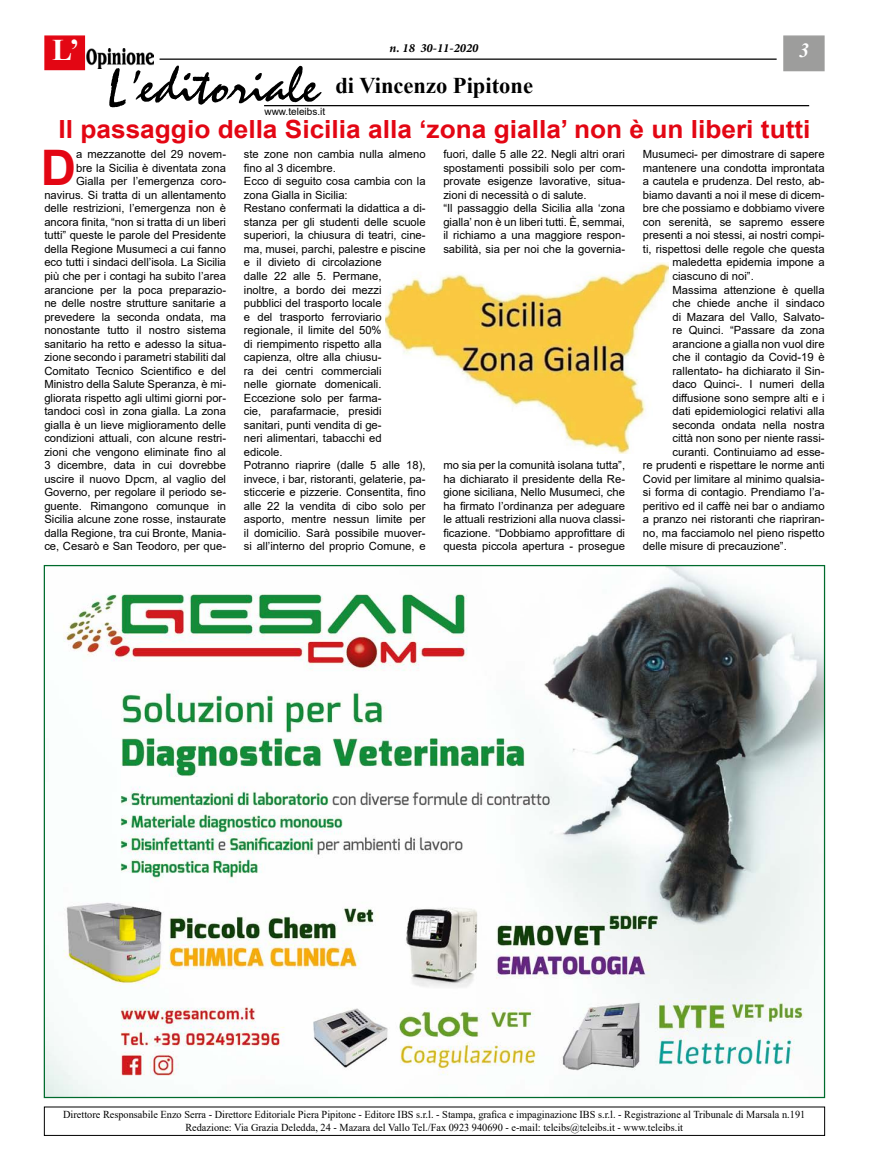
<style>
.page{position:relative;width:869px;height:1170px;background:#fff}
.page>*{position:absolute;margin:0;border:0;box-sizing:border-box;transform-origin:0 0}
.t1{font:52.5px "Staccato 222 BT";color:#000}
.t2{font:700 49px "Arial";color:#e30613}
.t3{font:700 30px "Times New Roman";color:#fff}
.t4{font:700 25px "Arial";color:#e30613;scale:1.05 1}
.t5{font:700 22.5px "Times New Roman";color:#000}
.t6{font:italic 700 20px "Times New Roman";color:#fff}
.t7{font:italic 700 12.5px "Minion Pro";color:#000}
.t8{font:11.25px/13.5px "Arial";color:#000}
.t9{font:10.62px/12.8px "Times New Roman";color:#000;text-align:center}
.t10{font:10px "Arial";color:#000}
</style>
<div class="page">
<hr style="left:159px;top:58px;width:617px;height:2px;background:#000">
<img style="left:87px;top:49px;width:66px;height:19px">
<div style="left:44px;top:35px;width:41px;height:35px;background:#e30613;border:1px solid #e30613"></div>
<div style="left:782px;top:35px;width:42px;height:36px;background:#9d9d9c;border:1px solid #9d9d9c"></div>
<hr style="left:264px;top:105px;width:544px;height:1px;background:#000">
<img style="left:46px;top:567px;width:776px;height:528px">
<img style="left:385px;top:262px;width:283px;height:191px">
<h3 class="t3" style="left:52px;top:29px;width:29px">L’</h3>
<p class="t7" style="left:389px;top:39px;width:90px">n. 18 30-11-2020</p>
<h3 class="t6" style="left:798px;top:36px;width:11px">3</h3>
<h1 class="t1" style="left:106px;top:56px;width:214px">L’editoriale</h1>
<p class="t10" style="left:264px;top:104px;width:62px">www.teleibs.it</p>
<h3 class="t5" style="left:335px;top:69px;width:199px">di Vincenzo Pipitone</h3>
<h3 class="t4" style="left:58px;top:112px;width:717px">Il passaggio della Sicilia alla ‘zona gialla’ non è un liberi tutti</h3>
<p class="t8" style="left:44px;top:148px;width:183px;text-align:right">a mezzanotte del 29 novem-<br>bre la Sicilia è diventata zona<br>Gialla per l’emergenza coro&shy;navirus. Si tratta di un allentamento delle restrizioni, l’emergenza non è ancora finita, “non si tratta di un liberi tutti” queste le parole del Presidente della Regione Musumeci a cui fanno eco tutti i sindaci dell’isola. La Sicilia più che per i contagi ha subito l’area arancione per la poca preparazio&shy;ne delle nostre strutture sanitarie a prevedere la seconda ondata, ma nonostante tutto il nostro sistema sanitario ha retto e adesso la situa&shy;zione secondo i parametri stabiliti dal Comitato Tecnico Scientifico e del Ministro della Salute Speranza, è mi&shy;gliorata rispetto agli ultimi giorni por&shy;tandoci così in zona gialla. La zona gialla è un lieve miglioramento delle condizioni attuali, con alcune restri&shy;zioni che vengono eliminate fino al 3 dicembre, data in cui dovrebbe uscire il nuovo Dpcm, al vaglio del Governo, per regolare il periodo se&shy;guente. Rimangono comunque in Sicilia alcune zone rosse, instaurate dalla Regione, tra cui Bronte, Mania&shy;ce, Cesarò e San Teodoro, per que-</p>
<p class="t8" style="left:244px;top:148px;width:183px">ste zone non cambia nulla almeno fino al 3 dicembre.<br>Ecco di seguito cosa cambia con la zona Gialla in Sicilia:<br>Restano confermati la didattica a di&shy;stanza per gli studenti delle scuole superiori, la chiusura di teatri, cine&shy;ma, musei, parchi, palestre e piscine e il divieto di circolazione<br>dalle 22 alle 5. Permane,<br>inoltre, a bordo dei mezzi<br>pubblici del trasporto locale<br>e del trasporto ferroviario regionale, il limite del 50%<br>di riempimento rispetto alla capienza, oltre alla chiusu-<br>ra dei centri commerciali<br>nelle giornate domenicali.<br>Eccezione solo per farma-<br>cie, parafarmacie, presidi<br>sanitari, punti vendita di ge-<br>neri alimentari, tabacchi ed<br>edicole.<br>Potranno riaprire (dalle 5 alle 18), invece, i bar, ristoranti, gelaterie, pa&shy;sticcerie e pizzerie. Consentita, fino alle 22 la vendita di cibo solo per asporto, mentre nessun limite per il domicilio. Sarà possibile muover&shy;si all’interno del proprio Comune, e</p>
<p class="t8" style="left:443px;top:148px;width:183px">fuori, dalle 5 alle 22. Negli altri orari spostamenti possibili solo per com&shy;provate esigenze lavorative, situa&shy;zioni di necessità o di salute.<br>“Il passaggio della Sicilia alla ‘zona gialla’ non è un liberi tutti. È, semmai, il richiamo a una maggiore respon&shy;sabilità, sia per noi che la governia-</p>
<h2 class="t2" style="left:41px;top:134px;width:37px">D</h2>
<p class="t8" style="left:443px;top:458px;width:183px;text-align:justify">mo sia per la comunità isolana tutta”, ha dichiarato il presidente della Re&shy;gione siciliana, Nello Musumeci, che ha firmato l’ordinanza per adeguare le attuali restrizioni alla nuova classi&shy;ficazione. “Dobbiamo approfittare di questa piccola apertura - prosegue</p>
<p class="t8" style="left:642px;top:148px;width:183px">Musumeci- per dimostrare di sapere</p>
<p class="t8" style="left:642px;top:161px;width:183px">mantenere una condotta improntata</p>
<p class="t8" style="left:642px;top:175px;width:183px">a cautela e prudenza. Del resto, ab-</p>
<p class="t8" style="left:642px;top:188px;width:183px">biamo davanti a noi il mese di dicem-</p>
<p class="t8" style="left:642px;top:202px;width:183px">bre che possiamo e dobbiamo vivere</p>
<p class="t8" style="left:642px;top:215px;width:183px">con serenità, se sapremo essere</p>
<p class="t8" style="left:642px;top:229px;width:183px">presenti a noi stessi, ai nostri compi-</p>
<p class="t8" style="left:642px;top:242px;width:183px">ti, rispettosi delle regole che questa</p>
<p class="t8" style="left:672px;top:256px;width:153px">maledetta epidemia impone a</p>
<p class="t8" style="left:672px;top:269px;width:83px">ciascuno di noi”.</p>
<p class="t8" style="left:672px;top:283px;width:153px">Massima attenzione è quella</p>
<p class="t8" style="left:672px;top:296px;width:153px">che chiede anche il sindaco</p>
<p class="t8" style="left:672px;top:310px;width:153px">di Mazara del Vallo, Salvato-</p>
<p class="t8" style="left:672px;top:323px;width:153px">re Quinci. “Passare da zona</p>
<p class="t8" style="left:672px;top:337px;width:153px">arancione a gialla non vuol dire</p>
<p class="t8" style="left:672px;top:350px;width:153px">che il contagio da Covid-19 è</p>
<p class="t8" style="left:672px;top:364px;width:153px">rallentato- ha dichiarato il Sin-</p>
<p class="t8" style="left:672px;top:377px;width:153px">daco Quinci-. I numeri della</p>
<p class="t8" style="left:672px;top:391px;width:153px">diffusione sono sempre alti e i</p>
<p class="t8" style="left:672px;top:404px;width:153px">dati epidemiologici relativi alla</p>
<p class="t8" style="left:672px;top:418px;width:153px">seconda ondata nella nostra</p>
<p class="t8" style="left:672px;top:431px;width:153px">città non sono per niente rassi-</p>
<p class="t8" style="left:672px;top:445px;width:154px">curanti. Continuiamo ad esse-</p>
<p class="t8" style="left:642px;top:458px;width:183px">re prudenti e rispettare le norme anti</p>
<p class="t8" style="left:642px;top:472px;width:183px">Covid per limitare al minimo qualsia-</p>
<p class="t8" style="left:642px;top:485px;width:183px">si forma di contagio. Prendiamo l’a-</p>
<p class="t8" style="left:642px;top:499px;width:183px">peritivo ed il caffè nei bar o andiamo</p>
<p class="t8" style="left:642px;top:512px;width:183px">a pranzo nei ristoranti che riapriran-</p>
<p class="t8" style="left:642px;top:526px;width:183px">no, ma facciamolo nel pieno rispetto</p>
<p class="t8" style="left:642px;top:539px;width:145px">delle misure di precauzione”.</p>
<p class="t9" style="left:63px;top:1107px;width:743px">Direttore Responsabile Enzo Serra - Direttore Editoriale Piera Pipitone - Editore IBS s.r.l. - Stampa, grafica e impaginazione IBS s.r.l. - Registrazione al Tribunale di Marsala n.191<br>Redazione: Via Grazia Deledda, 24 - Mazara del Vallo Tel./Fax 0923 940690 - e-mail: teleibs@teleibs.it - www.teleibs.it</p>
</div>
